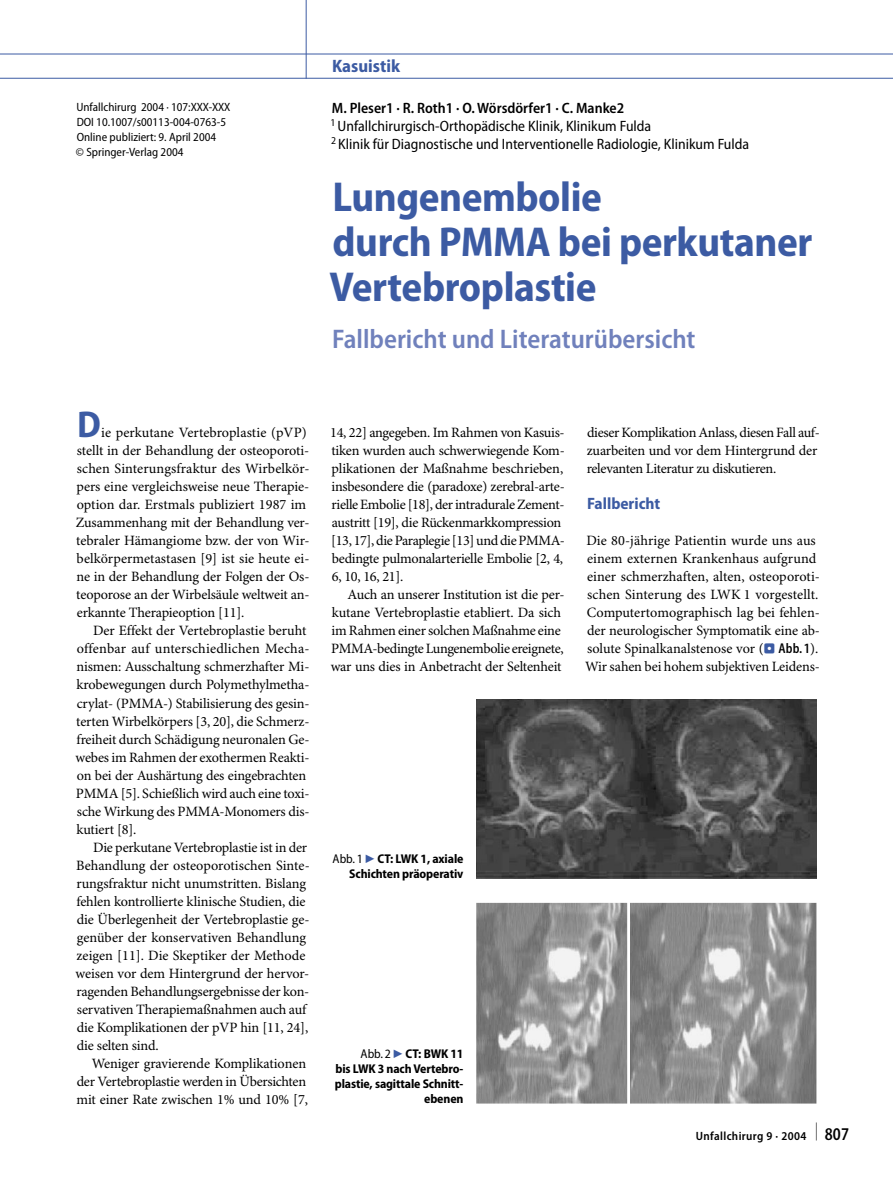
<style>
.page{position:relative;width:893px;height:1178px;background:#fff}
.page>*{position:absolute;margin:0;border:0;box-sizing:border-box;transform-origin:0 0}
.t1{font:700 semi-condensed 42px/45px "Myriad Pro";letter-spacing:-.01em;color:#3c5ba3}
.t2{font:700 semi-condensed 37.5px "Myriad Pro";color:#3c5ba3}
.t3{font:600 semi-condensed 27px "Myriad Pro";color:#7081bc}
.t4{font:700 semi-condensed 18px "Myriad Pro";color:#3c5ba3}
.t5{font:700 semi-condensed 16.5px "Myriad Pro";color:#3c5ba3}
.t6{font:semi-condensed 15px/18px "Myriad Pro";color:#000}
.t7{font:14.25px/18px "Minion Pro";letter-spacing:-.01em;color:#000}
.t8{font:700 semi-condensed 12.75px/15px "Myriad Pro";letter-spacing:-.01em;color:#000;text-align:right}
.t9{font:semi-condensed 12px/15px "Myriad Pro";color:#000}
.t10{font:600 semi-condensed 12px "Myriad Pro";letter-spacing:.03em;color:#000}
.s1{font-weight:600}
.s2{font-family:"S Buttons";font-size:13.5px;color:#3c5ba3}
.s3{font-family:"S Myriad";font-weight:600;font-stretch:condensed}
.s4{font-weight:400}
.s5{font-family:"S Buttons";font-weight:400;font-stretch:normal;font-size:14.25px;color:#3c5ba3}
.s6{font-family:"S Myriad";font-stretch:condensed;font-size:18px}
</style>
<div class="page">
<img style="left:477px;top:699px;width:339px;height:179px">
<img style="left:476px;top:903px;width:340px;height:200px">
<hr style="left:0;top:54px;width:893px;height:1px;background:#3c5ba3">
<hr style="left:0;top:78px;width:893px;height:1px;background:#3c5ba3">
<hr style="left:306px;top:0;width:1px;height:79px;background:#3c5ba3">
<p class="t9" style="left:76px;top:100px;width:156px">Unfallchirurg 2004 · 107:XXX-XXX<br>DOI 10.1007/s00113-004-0763-5<br>Online publiziert: 9. April 2004<br>© Springer-Verlag 2004</p>
<p class="t4" style="left:332px;top:56px;width:70px">Kasuistik</p>
<p class="t6" style="left:331px;top:100px;width:420px"><span class="s1">M. Pleser1 · R. Roth1 · O. Wörsdörfer1 · C. Manke2<br></span><sup>1</sup> Unfallchirurgisch-Orthopädische Klinik, Klinikum Fulda<br><sup>2</sup> Klinik für Diagnostische und Interventionelle Radiologie, Klinikum Fulda</p>
<h1 class="t1" style="left:329px;top:175px;width:484px">Lungenembolie<br>durch PMMA bei perkutaner<br>Vertebroplastie</h1>
<h3 class="t3" style="left:332px;top:324px;width:365px">Fallbericht und Literaturübersicht</h3>
<h2 class="t2" style="left:77px;top:404px;width:25px">D</h2>
<p class="t7" style="left:76px;top:424px;width:235px;text-indent:25px">ie perkutane Vertebroplastie (pVP) stellt in der Behandlung der osteoporoti&shy;schen Sinterungsfraktur des Wirbelkör&shy;pers eine vergleichsweise neue Therapie&shy;option dar. Erstmals publiziert 1987 im Zusammenhang mit der Behandlung ver&shy;tebraler Hämangiome bzw. der von Wir&shy;belkörpermetastasen [9] ist sie heute ei&shy;ne in der Behandlung der Folgen der Os&shy;teoporose an der Wirbelsäule weltweit an&shy;erkannte Therapieoption [11].</p>
<p class="t7" style="left:76px;top:622px;width:236px;text-indent:17px">Der Effekt der Vertebroplastie beruht offenbar auf unterschiedlichen Mecha&shy;nismen: Ausschaltung schmerzhafter Mi&shy;krobewegungen durch Polymethylmetha&shy;crylat- (PMMA-) Stabilisierung des gesin&shy;terten Wirbelkörpers [3, 20], die Schmerz&shy;freiheit durch Schädigung neuronalen Ge&shy;webes im Rahmen der exothermen Reakti&shy;on bei der Aushärtung des eingebrachten PMMA [5]. Schießlich wird auch eine toxi&shy;sche Wirkung des PMMA-Monomers dis&shy;kutiert [8].</p>
<p class="t7" style="left:76px;top:838px;width:236px;text-indent:17px">Die perkutane Vertebroplastie ist in der Behandlung der osteoporotischen Sinte&shy;rungsfraktur nicht unumstritten. Bislang fehlen kontrollierte klinische Studien, die die Überlegenheit der Vertebroplastie ge&shy;genüber der konservativen Behandlung zeigen [11]. Die Skeptiker der Methode weisen vor dem Hintergrund der hervor&shy;ragenden Behandlungsergebnisse der kon&shy;servativen Therapiemaßnahmen auch auf die Komplikationen der pVP hin [11, 24], die selten sind.</p>
<p class="t7" style="left:76px;top:1054px;width:233px;text-indent:15px">Weniger gravierende Komplikationen der Vertebroplastie werden in Übersichten mit einer Rate zwischen 1% und 10% [7,</p>
<p class="t7" style="left:330px;top:424px;width:236px">14, 22] angegeben. Im Rahmen von Kasuis&shy;tiken wurden auch schwerwiegende Kom&shy;plikationen der Maßnahme beschrieben, insbesondere die (paradoxe) zerebral-arte&shy;rielle Embolie [18], der intradurale Zement&shy;austritt [19], die Rückenmarkkompression [13, 17], die Paraplegie [13] und die PMMA&shy;bedingte pulmonalarterielle Embolie [2, 4, 6, 10, 16, 21].</p>
<p class="t7" style="left:331px;top:586px;width:235px;text-indent:17px">Auch an unserer Institution ist die per&shy;kutane Vertebroplastie etabliert. Da sich im Rahmen einer solchen Maßnahme eine PMMA-bedingte Lungenembolie ereignete, war uns dies in Anbetracht der Seltenheit</p>
<p class="t7" style="left:587px;top:424px;width:235px">dieser Komplikation Anlass, diesen Fall auf&shy;zuarbeiten und vor dem Hintergrund der relevanten Literatur zu diskutieren.</p>
<p class="t5" style="left:587px;top:495px;width:75px">Fallbericht</p>
<p class="t7" style="left:585px;top:532px;width:236px">Die 80-jährige Patientin wurde uns aus einem externen Krankenhaus aufgrund einer schmerzhaften, alten, osteoporoti&shy;schen Sinterung des LWK 1 vorgestellt.<br>Computertomographisch lag bei fehlen&shy;der neurologischer Symptomatik eine ab&shy;solute Spinalkanalstenose vor (<span class="s2">.</span> <span class="s3">Abb. 1</span>).<br>Wir sahen bei hohem subjektiven Leidens-</p>
<p class="t8" style="left:333px;top:851px;width:132px"><span class="s4">Abb. 1</span><span class="s5">7</span> CT: LWK 1, axiale<br>Schichten präoperativ</p>
<p class="t8" style="left:335px;top:1046px;width:130px"><span class="s4">Abb. 2</span><span class="s5">7</span> CT: BWK 11<br>bis LWK 3 nach Vertebro&shy;plastie, sagittale Schnitt&shy;ebenen</p>
<p class="t10" style="left:696px;top:1129px;width:155px">Unfallchirurg 9 · 2004 <sup>|</sup> <span class="s6">807</span></p>
</div>
